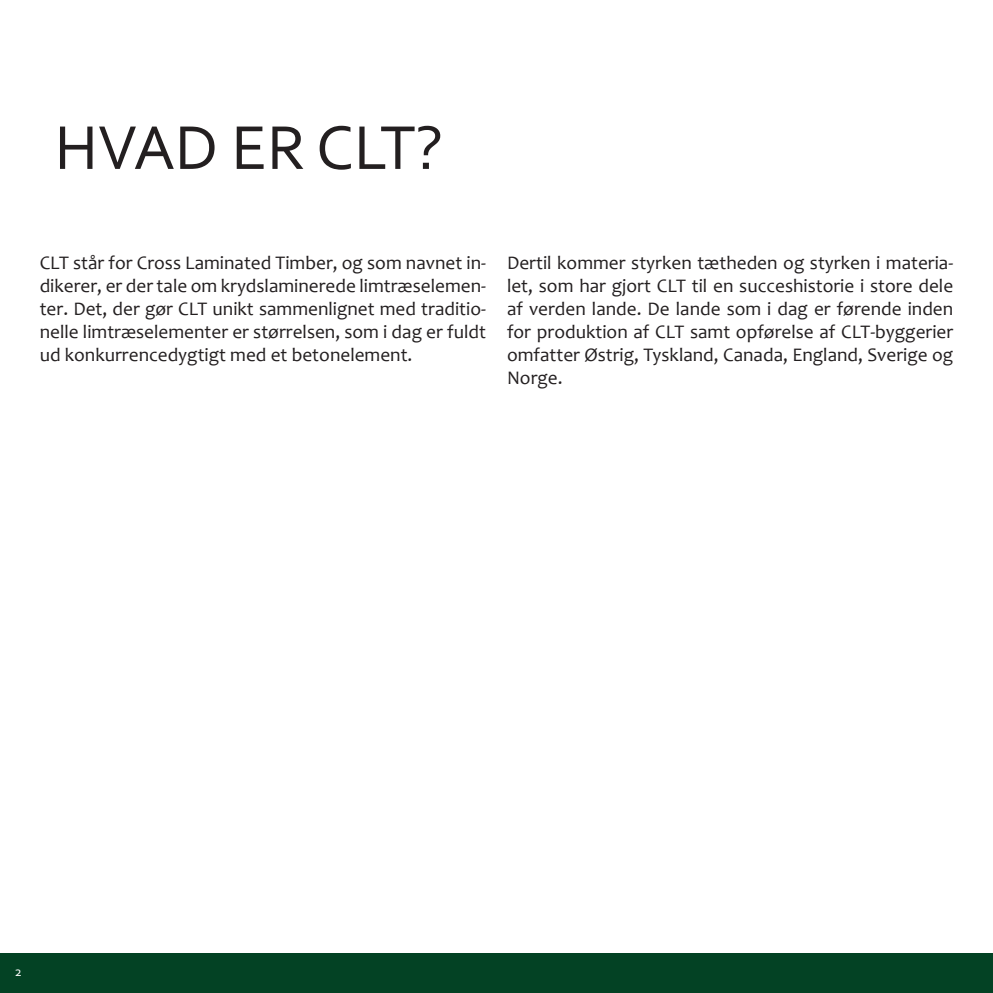
<style>
.page{position:relative;width:993px;height:993px;background:#fff}
.page>*{position:absolute;margin:0;border:0;box-sizing:border-box;transform-origin:0 0}
.t1{font:64.75px "Corbel";color:#231f20}
.t2{font:19.25px/23.1px "Candara";color:#231f20;text-align:justify}
.t3{font:14px "Corbel";color:#fff}
</style>
<div class="page">
<div style="left:0;top:952px;width:992px;height:40px;background:#034224"></div>
<p class="t1" style="left:55px;top:107px;width:390px">HVAD ER CLT?</p>
<p class="t2" style="left:40px;top:251px;width:447px">CLT står for Cross Laminated Timber, og som navnet in&shy;dikerer, er der tale om krydslaminerede limtræselemen&shy;ter. Det, der gør CLT unikt sammenlignet med traditio&shy;nelle limtræselementer er størrelsen, som i dag er fuldt ud konkurrencedygtigt med et betonelement.</p>
<p class="t2" style="left:507px;top:251px;width:447px">Dertil kommer styrken tætheden og styrken i materia&shy;let, som har gjort CLT til en succeshistorie i store dele af verden lande. De lande som i dag er førende inden for produktion af CLT samt opførelse af CLT-byggerier omfatter Østrig, Tyskland, Canada, England, Sverige og Norge.</p>
<p class="t3" style="left:15px;top:962px;width:9px">2</p>
</div>
